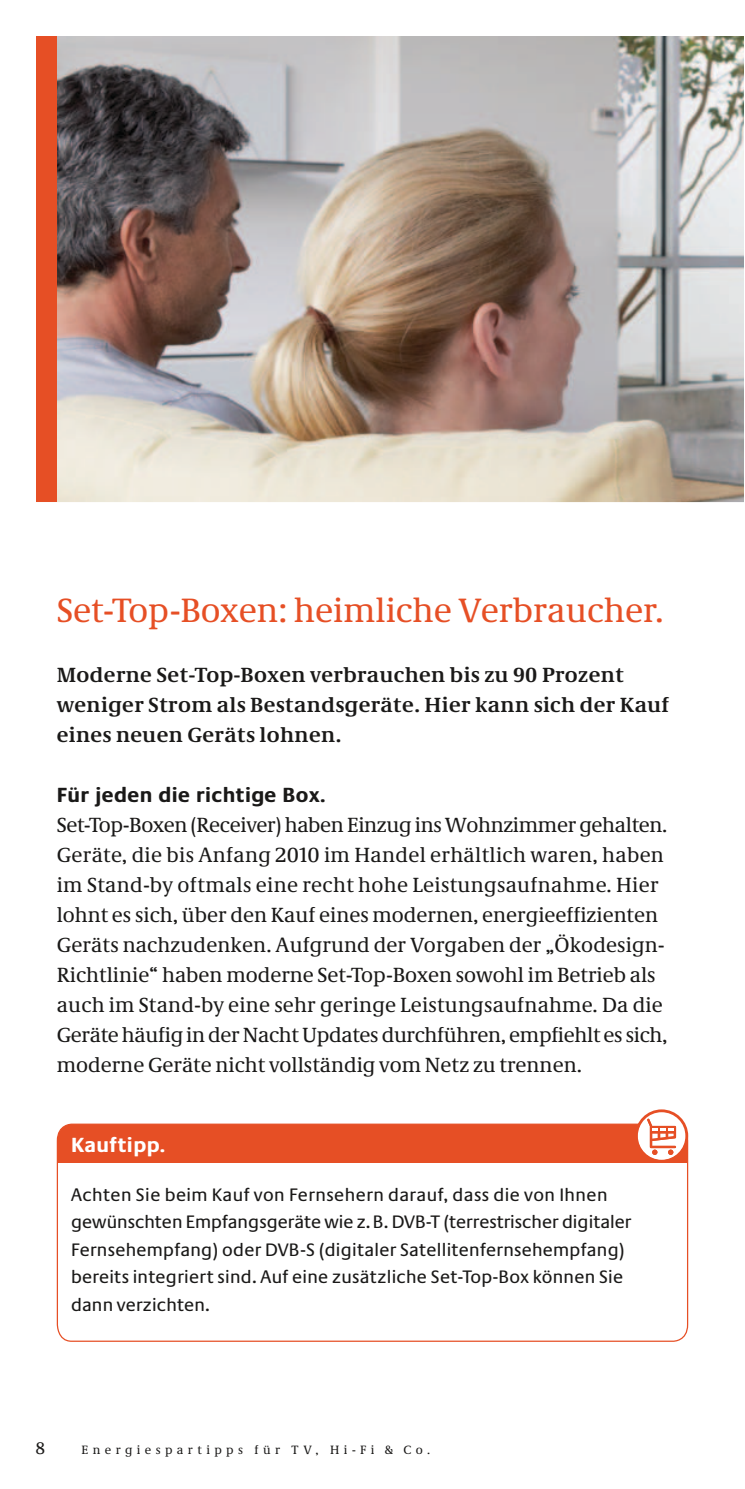
<style>
.page{position:relative;width:745px;height:1489px;background:#fff}
.page>*{position:absolute;margin:0;border:0;box-sizing:border-box;transform-origin:0 0}
.t1{font:35px "Neue Demos";color:#e64f25}
.t2{font:21.25px/30px "Neue Demos";color:#1a1918}
.t3{font:700 21.25px/30px "Neue Demos";letter-spacing:.02em;color:#1a1918}
.t4{font:700 21.25px "Neue Praxis";letter-spacing:.02em;color:#1a1918}
.t5{font:700 21.25px "Neue Praxis";letter-spacing:.02em;color:#fff}
.t6{font:18.75px/27.5px "Neue Praxis";letter-spacing:.015em;color:#1a1918}
.t7{font:17.5px "Neue Demos";color:#1a1918}
.t8{font:12.5px "Neue Demos";letter-spacing:.35em;color:#1a1918}
</style>
<div class="page">
<img style="left:57px;top:36px;width:685px;height:466px">
<div style="left:35px;top:5px;width:22px;height:497px;background:#e64f25"></div>
<svg style="left:56px;top:1123px;width:632px;height:219px"></svg>
<svg style="left:634px;top:1109px;width:53px;height:53px"></svg>
<div style="left:0;top:1px;width:742px;height:34px;background:#fff"></div>
<h1 class="t1" style="left:57px;top:589px;width:608px">Set-Top-Boxen: heimliche Verbraucher.</h1>
<p class="t3" style="left:57px;top:659px;width:613px">Moderne Set-Top-Boxen verbrauchen bis zu 90 Prozent weniger Strom als Bestandsgeräte. Hier kann sich der Kauf eines neuen Geräts lohnen.</p>
<p class="t4" style="left:57px;top:782px;width:270px">Für jeden die richtige Box.</p>
<p class="t2" style="left:57px;top:809px;width:612px">Set-Top-Boxen (Receiver) haben Einzug ins Wohnzimmer gehalten.<br>Geräte, die bis Anfang 2010 im Handel erhältlich waren, haben im Stand-by oftmals eine recht hohe Leistungsaufnahme. Hier lohnt es sich, über den Kauf eines modernen, energieeffizienten Geräts nachzudenken. Aufgrund der Vorgaben der „Ökodesign-Richtlinie“ haben moderne Set-Top-Boxen sowohl im Betrieb als auch im Stand-by eine sehr geringe Leistungsaufnahme. Da die Geräte häufig in der Nacht Updates durchführen, empfiehlt es sich, moderne Geräte nicht vollständig vom Netz zu trennen.</p>
<p class="t5" style="left:71px;top:1131px;width:96px">Kauftipp.</p>
<p class="t6" style="left:71px;top:1180px;width:561px">Achten Sie beim Kauf von Fernsehern darauf, dass die von Ihnen gewünschten Empfangsgeräte wie z.B. DVB-T (terrestrischer digitaler Fernsehempfang) oder DVB-S (digitaler Satellitenfernsehempfang) bereits integriert sind. Auf eine zusätzliche Set-Top-Box können Sie dann verzichten.</p>
<p class="t7" style="left:35px;top:1436px;width:11px">8</p>
<p class="t8" style="left:81px;top:1441px;width:350px">Energiespartipps für TV, Hi-Fi &amp; Co.</p>
</div>
